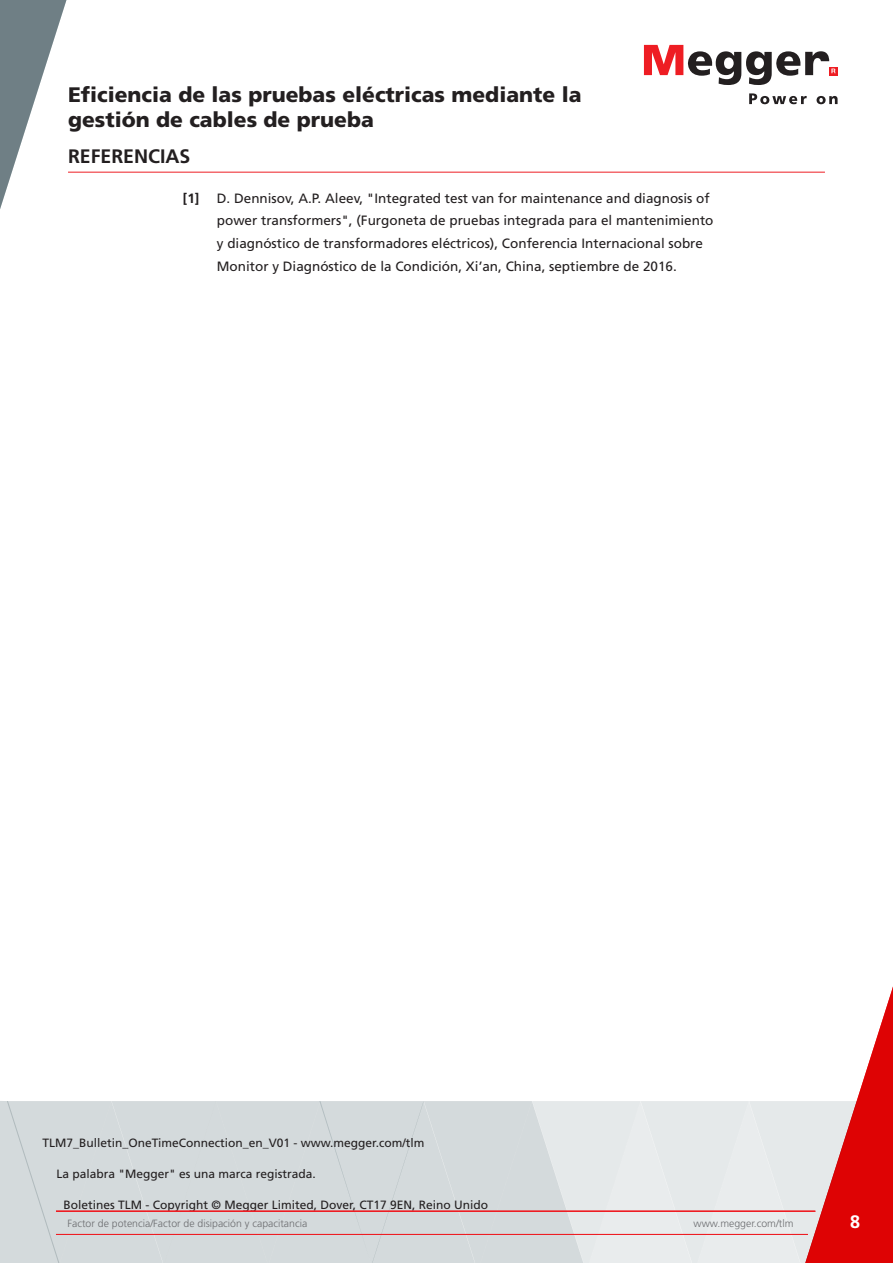
<style>
.page{position:relative;width:893px;height:1263px;background:#fff}
.page>*{position:absolute;margin:0;border:0;box-sizing:border-box;transform-origin:0 0}
.t1{font:900 21px/25.2px "Frutiger";color:#231f20}
.t2{font:700 19.5px "Frutiger LT Std";color:#231f20}
.t3{font:700 18px "Frutiger LT Std";color:#fff}
.t4{font:13.5px/22.5px "Frutiger LT Std";color:#231f20}
.t5{font:700 13.5px "Frutiger LT Std";color:#231f20}
.t6{font:12px "Frutiger LT Std";color:#231f20}
.t7{font:300 10.5px "Frutiger LT Std";color:#6c6d70}
</style>
<div class="page">
<svg style="left:0;top:986px;width:893px;height:277px"></svg>
<hr style="left:56px;top:1211px;width:759px;height:1px;background:#ee1d23">
<hr style="left:56px;top:1234px;width:752px;height:1px;background:#ee1d23">
<svg style="left:0;top:0;width:67px;height:209px"></svg>
<svg style="left:835px;top:67px;width:2px;height:8px"></svg>
<svg style="left:644px;top:45px;width:191px;height:40px"></svg>
<svg style="left:749px;top:93px;width:58px;height:11px"></svg>
<svg style="left:816px;top:96px;width:21px;height:8px"></svg>
<hr style="left:68px;top:172px;width:757px;height:1px;background:#ee1d23">
<h1 class="t1" style="left:68px;top:82px;width:515px">Eficiencia de las pruebas eléctricas mediante la gestión de cables de prueba</h1>
<h2 class="t2" style="left:68px;top:145px;width:124px">REFERENCIAS</h2>
<p class="t5" style="left:183px;top:190px;width:18px">[1]</p>
<p class="t4" style="left:217px;top:187px;width:498px">D. Dennisov, A.P. Aleev, "Integrated test van for maintenance and diagnosis of power transformers", (Furgoneta de pruebas integrada para el mantenimiento y diagnóstico de transformadores eléctricos), Conferencia Internacional sobre Monitor y Diagnóstico de la Condición, Xi’an, China, septiembre de 2016.</p>
<p class="t6" style="left:43px;top:1136px;width:383px">TLM7_Bulletin_OneTimeConnection_en_V01 - www.megger.com/tlm</p>
<p class="t6" style="left:56px;top:1167px;width:261px">La palabra "Megger" es una marca registrada.</p>
<p class="t6" style="left:64px;top:1197px;width:426px">Boletines TLM - Copyright © Megger Limited, Dover, CT17 9EN, Reino Unido</p>
<p class="t7" style="left:67px;top:1217px;width:241px">Factor de potencia/Factor de disipación y capacitancia</p>
<p class="t7" style="left:694px;top:1217px;width:101px">www.megger.com/tlm</p>
<h3 class="t3" style="left:850px;top:1211px;width:12px">8</h3>
</div>
